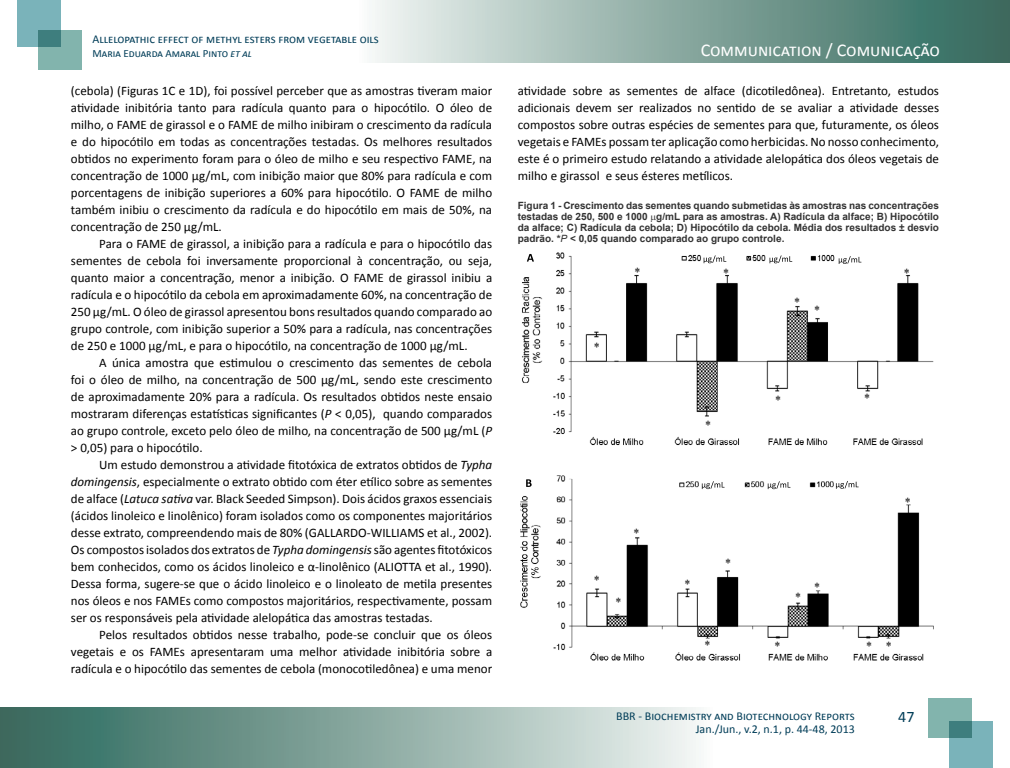
<style>
.page{position:relative;width:1010px;height:768px;background:#fff}
.page>*{position:absolute;margin:0;border:0;box-sizing:border-box;transform-origin:0 0}
.t1{font:18px "Calibri";color:#fff}
.t2{font:16px "Calibri";color:#003d58}
.t3{font:13px/17px "Calibri";color:#000;text-align:justify}
.t4{font:12px/13px "Calibri";color:#003d58;text-align:right}
.t5{font:12px "Times New Roman";color:#000}
.t6{font:11px "Calibri";color:#003d58}
.t7{font:700 10px/11px "Arial";color:#333;text-align:justify}
.s1{font-style:italic}
.s2{font-weight:400;font-style:italic}
</style>
<div class="page">
<svg style="left:375px;top:0;width:634px;height:62px;background:#89a9a1"></svg>
<svg style="left:0;top:707px;width:696px;height:61px;background:#89a8a0"></svg>
<div style="left:17px;top:0;width:43px;height:47px;background:#7ab3ba"></div>
<div style="left:949px;top:721px;width:43px;height:47px;background:#7ab3ba"></div>
<svg style="left:38px;top:30px;width:44px;height:39px;background:#72a7a2"></svg>
<svg style="left:928px;top:698px;width:42px;height:39px;background:#74a8a3"></svg>
<img style="left:522px;top:252px;width:412px;height:194px">
<img style="left:520px;top:475px;width:414px;height:186px">
<svg style="left:526px;top:254px;width:19px;height:9px"></svg>
<svg style="left:526px;top:479px;width:16px;height:10px"></svg>
<svg style="left:703px;top:255px;width:23px;height:8px"></svg>
<svg style="left:701px;top:481px;width:23px;height:8px"></svg>
<svg style="left:769px;top:255px;width:23px;height:8px"></svg>
<svg style="left:767px;top:481px;width:23px;height:8px"></svg>
<svg style="left:838px;top:256px;width:23px;height:8px"></svg>
<svg style="left:835px;top:481px;width:23px;height:8px"></svg>
<p class="t4" style="left:92px;top:33px;width:288px">Allelopathic effect of methyl esters from vegetable oils</p>
<p class="t6" style="left:92px;top:46px;width:161px">Maria Eduarda Amaral Pinto <span class="s1">et al</span></p>
<p class="t3" style="left:71px;top:82px;width:422px">(cebola) (Figuras 1C e 1D), foi possível perceber que as amostras tiveram maior atividade inibitória tanto para radícula quanto para o hipocótilo. O óleo de milho, o FAME de girassol e o FAME de milho inibiram o crescimento da radícula e do hipocótilo em todas as concentrações testadas. Os melhores resultados obtidos no experimento foram para o óleo de milho e seu respectivo FAME, na concentração de 1000 µg/mL, com inibição maior que 80% para radícula e com porcentagens de inibição superiores a 60% para hipocótilo. O FAME de milho também inibiu o crescimento da radícula e do hipocótilo em mais de 50%, na concentração de 250 µg/mL.</p>
<p class="t3" style="left:71px;top:235px;width:422px;text-indent:28px">Para o FAME de girassol, a inibição para a radícula e para o hipocótilo das sementes de cebola foi inversamente proporcional à concentração, ou seja, quanto maior a concentração, menor a inibição. O FAME de girassol inibiu a radícula e o hipocótilo da cebola em aproximadamente 60%, na concentração de 250 µg/mL. O óleo de girassol apresentou bons resultados quando comparado ao grupo controle, com inibição superior a 50% para a radícula, nas concentrações de 250 e 1000 µg/mL, e para o hipocótilo, na concentração de 1000 µg/mL.</p>
<p class="t3" style="left:71px;top:354px;width:422px;text-indent:28px">A única amostra que estimulou o crescimento das sementes de cebola foi o óleo de milho, na concentração de 500 µg/mL, sendo este crescimento de aproximadamente 20% para a radícula. Os resultados obtidos neste ensaio mostraram diferenças estatísticas significantes (<span class="s1">P</span> &lt; 0,05), quando comparados ao grupo controle, exceto pelo óleo de milho, na concentração de 500 µg/mL (<span class="s1">P </span>&gt; 0,05) para o hipocótilo.</p>
<p class="t3" style="left:71px;top:456px;width:422px;text-indent:28px">Um estudo demonstrou a atividade fitotóxica de extratos obtidos de <span class="s1">Typha domingensis</span>, especialmente o extrato obtido com éter etílico sobre as sementes de alface (<span class="s1">Latuca sativa</span> var. Black Seeded Simpson). Dois ácidos graxos essenciais (ácidos linoleico e linolênico) foram isolados como os componentes majoritários desse extrato, compreendendo mais de 80% (GALLARDO-WILLIAMS et al., 2002).<br>Os compostos isolados dos extratos de <span class="s1">Typha domingensis</span> são agentes fitotóxicos bem conhecidos, como os ácidos linoleico e α-linolênico (ALIOTTA et al., 1990).<br>Dessa forma, sugere-se que o ácido linoleico e o linoleato de metila presentes nos óleos e nos FAMEs como compostos majoritários, respectivamente, possam ser os responsáveis pela atividade alelopática das amostras testadas.</p>
<p class="t3" style="left:71px;top:626px;width:422px;text-indent:28px">Pelos resultados obtidos nesse trabalho, pode-se concluir que os óleos vegetais e os FAMEs apresentaram uma melhor atividade inibitória sobre a radícula e o hipocótilo das sementes de cebola (monocotiledônea) e uma menor</p>
<h1 class="t1" style="left:700px;top:39px;width:240px">Communication / Comunicação</h1>
<p class="t3" style="left:517px;top:82px;width:422px">atividade sobre as sementes de alface (dicotiledônea). Entretanto, estudos adicionais devem ser realizados no sentido de se avaliar a atividade desses compostos sobre outras espécies de sementes para que, futuramente, os óleos vegetais e FAMEs possam ter aplicação como herbicidas. No nosso conhecimento, este é o primeiro estudo relatando a atividade alelopática dos óleos vegetais de milho e girassol e seus ésteres metílicos.</p>
<p class="t7" style="left:517px;top:200px;width:422px">Figura 1 - Crescimento das sementes quando submetidas às amostras nas concentrações testadas de 250, 500 e 1000 g/mL para as amostras. A) Radícula da alface; B) Hipocótilo da alface; C) Radícula da cebola; D) Hipocótilo da cebola. Média dos resultados ± desvio padrão. *<span class="s2">P</span> &lt; 0,05 quando comparado ao grupo controle.</p>
<p class="t5" style="left:593px;top:339px;width:7px">*</p>
<p class="t5" style="left:634px;top:264px;width:7px">*</p>
<p class="t5" style="left:723px;top:265px;width:7px">*</p>
<p class="t5" style="left:705px;top:417px;width:7px">*</p>
<p class="t5" style="left:794px;top:294px;width:7px">*</p>
<p class="t5" style="left:813px;top:302px;width:7px">*</p>
<p class="t5" style="left:775px;top:392px;width:7px">*</p>
<p class="t5" style="left:903px;top:265px;width:7px">*</p>
<p class="t5" style="left:863px;top:390px;width:7px">*</p>
<p class="t5" style="left:593px;top:572px;width:7px">*</p>
<p class="t5" style="left:633px;top:525px;width:7px">*</p>
<p class="t5" style="left:615px;top:594px;width:7px">*</p>
<p class="t5" style="left:684px;top:576px;width:7px">*</p>
<p class="t5" style="left:725px;top:555px;width:7px">*</p>
<p class="t5" style="left:795px;top:589px;width:7px">*</p>
<p class="t5" style="left:813px;top:579px;width:7px">*</p>
<p class="t5" style="left:704px;top:637px;width:7px">*</p>
<p class="t5" style="left:774px;top:638px;width:7px">*</p>
<p class="t5" style="left:904px;top:494px;width:7px">*</p>
<p class="t5" style="left:865px;top:638px;width:27px">* *</p>
<p class="t4" style="left:616px;top:710px;width:240px">BBR - Biochemistry and Biotechnology Reports<br>Jan./Jun., v.2, n.1, p. 44-48, 2013</p>
<p class="t2" style="left:897px;top:707px;width:18px">47</p>
</div>
